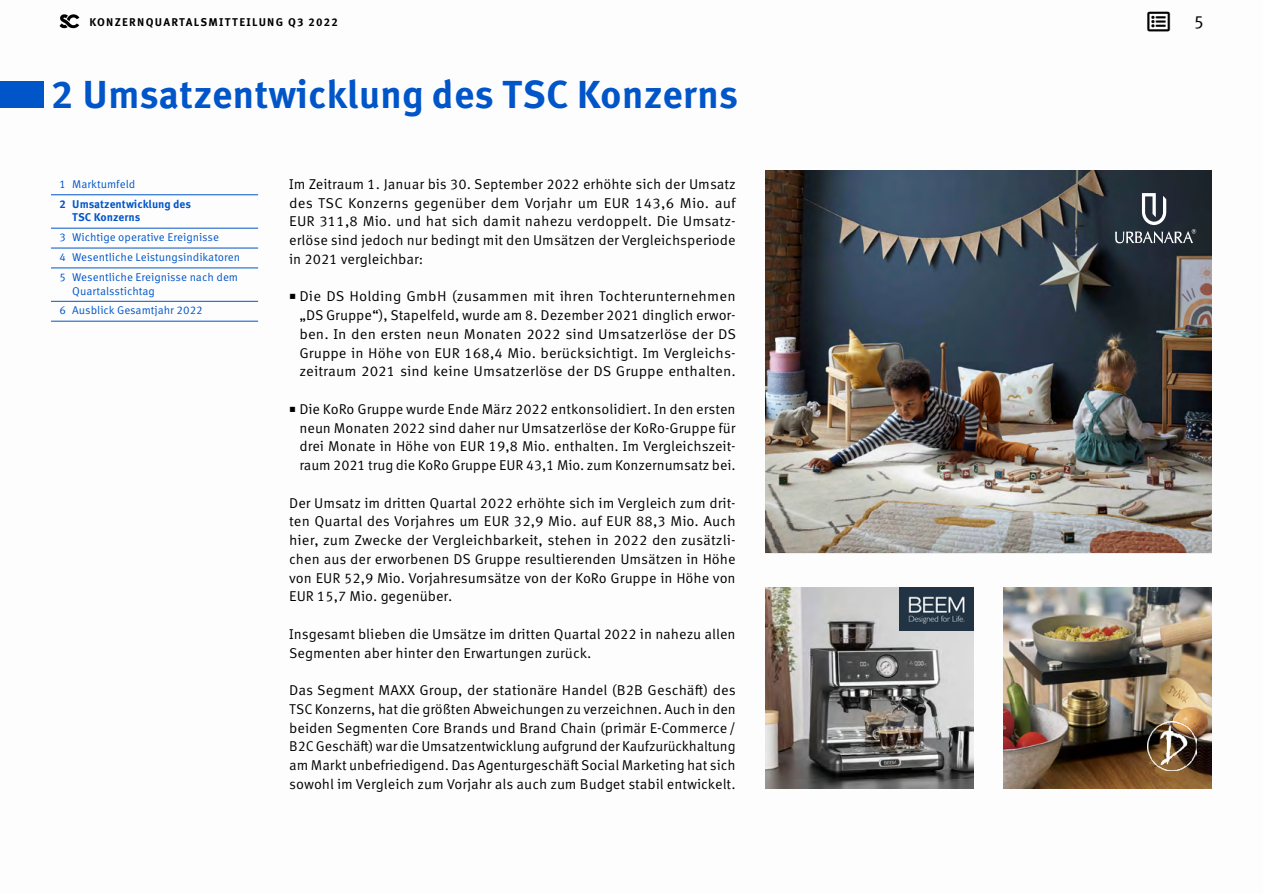
<style>
.page{position:relative;width:1263px;height:893px;background:#fff}
.page>*{position:absolute;margin:0;border:0;box-sizing:border-box;transform-origin:0 0}
.t1{font:700 39px "Meta Corr Pro";color:#0055c8}
.t2{font:18px "Meta Corr Pro";color:#000}
.t3{font:14.25px/18.8px "Meta Corr Pro";color:#000;text-align:justify}
.t4{font:11.25px/20px "Meta Corr Pro";color:#0055c8}
.t5{font:700 11.25px/13.5px "Meta Corr Pro";color:#0055c8}
.t6{font:700 11.25px "Meta Corr Pro";letter-spacing:.11em;color:#000}
</style>
<div class="page">
<svg style="left:60px;top:14px;width:19px;height:14px"></svg>
<div style="left:0;top:81px;width:44px;height:27px;background:#0055c8"></div>
<img style="left:765px;top:587px;width:209px;height:202px">
<img style="left:1003px;top:587px;width:209px;height:202px">
<img style="left:765px;top:170px;width:447px;height:383px">
<svg style="left:1115px;top:193px;width:81px;height:50px;background:#434c55"></svg>
<img style="left:899px;top:587px;width:75px;height:44px">
<img style="left:1147px;top:721px;width:49px;height:49px">
<hr style="left:51px;top:194px;width:207px;height:1px;background:#0055c8">
<hr style="left:51px;top:228px;width:207px;height:1px;background:#0055c8">
<hr style="left:51px;top:248px;width:207px;height:1px;background:#0055c8">
<hr style="left:51px;top:268px;width:207px;height:1px;background:#0055c8">
<hr style="left:51px;top:301px;width:207px;height:1px;background:#0055c8">
<hr style="left:51px;top:321px;width:207px;height:1px;background:#0055c8">
<p class="t6" style="left:89px;top:13px;width:250px">KONZERNQUARTALSMITTEILUNG Q3 2022</p>
<p class="t2" style="left:1194px;top:8px;width:12px">5</p>
<h1 class="t1" style="left:51px;top:64px;width:689px">2 Umsatzentwicklung des TSC Konzerns</h1>
<p class="t4" style="left:60px;top:173px;width:77px">1 Marktumfeld</p>
<p class="t5" style="left:72px;top:197px;width:120px;text-indent:-13px">2 Umsatzentwicklung des<br>TSC Konzerns</p>
<p class="t4" style="left:60px;top:227px;width:182px">3 Wichtige operative Ereignisse<br>4 Wesentliche Leistungsindikatoren<br>5 Wesentliche Ereignisse nach dem</p>
<p class="t4" style="left:60px;top:280px;width:145px;text-indent:13px">Quartalsstichtag<br>6 Ausblick Gesamtjahr 2022</p>
<p class="t3" style="left:289px;top:174px;width:448px">Im Zeitraum 1. Januar bis 30. September 2022 erhöhte sich der Umsatz des TSC Konzerns gegenüber dem Vorjahr um EUR 143,6 Mio. auf EUR 311,8 Mio. und hat sich damit nahezu verdoppelt. Die Umsatz&shy;erlöse sind jedoch nur bedingt mit den Umsätzen der Vergleichsperiode in 2021 vergleichbar:</p>
<p class="t3" style="left:299px;top:286px;width:438px;text-indent:-10px">▪ Die DS Holding GmbH (zusammen mit ihren Tochterunternehmen „DS Gruppe“), Stapelfeld, wurde am 8. Dezember 2021 dinglich erwor&shy;ben. In den ersten neun Monaten 2022 sind Umsatzerlöse der DS Gruppe in Höhe von EUR 168,4 Mio. berücksichtigt. Im Vergleichs&shy;zeitraum 2021 sind keine Umsatzerlöse der DS Gruppe enthalten.</p>
<p class="t3" style="left:299px;top:399px;width:438px;text-indent:-10px">▪ Die KoRo Gruppe wurde Ende März 2022 entkonsolidiert. In den ersten neun Monaten 2022 sind daher nur Umsatzerlöse der KoRo-Gruppe für drei Monate in Höhe von EUR 19,8 Mio. enthalten. Im Vergleichszeit&shy;raum 2021 trug die KoRo Gruppe EUR 43,1 Mio. zum Konzernumsatz bei.</p>
<p class="t3" style="left:289px;top:492px;width:448px">Der Umsatz im dritten Quartal 2022 erhöhte sich im Vergleich zum drit&shy;ten Quartal des Vorjahres um EUR 32,9 Mio. auf EUR 88,3 Mio. Auch hier, zum Zwecke der Vergleichbarkeit, stehen in 2022 den zusätzli&shy;chen aus der erworbenen DS Gruppe resultierenden Umsätzen in Höhe von EUR 52,9 Mio. Vorjahresumsätze von der KoRo Gruppe in Höhe von EUR 15,7 Mio. gegenüber.</p>
<p class="t3" style="left:289px;top:624px;width:448px">Insgesamt blieben die Umsätze im dritten Quartal 2022 in nahezu allen<br>Segmenten aber hinter den Erwartungen zurück.</p>
<p class="t3" style="left:289px;top:680px;width:448px">Das Segment MAXX Group, der stationäre Handel (B2B Geschäft) des TSC Konzerns, hat die größten Abweichungen zu verzeichnen. Auch in den beiden Segmenten Core Brands und Brand Chain (primär E-Commerce/ B2C Geschäft) war die Umsatzentwicklung aufgrund der Kaufzurückhaltung am Markt unbefriedigend. Das Agenturgeschäft Social Marketing hat sich sowohl im Vergleich zum Vorjahr als auch zum Budget stabil entwickelt.</p>
</div>
